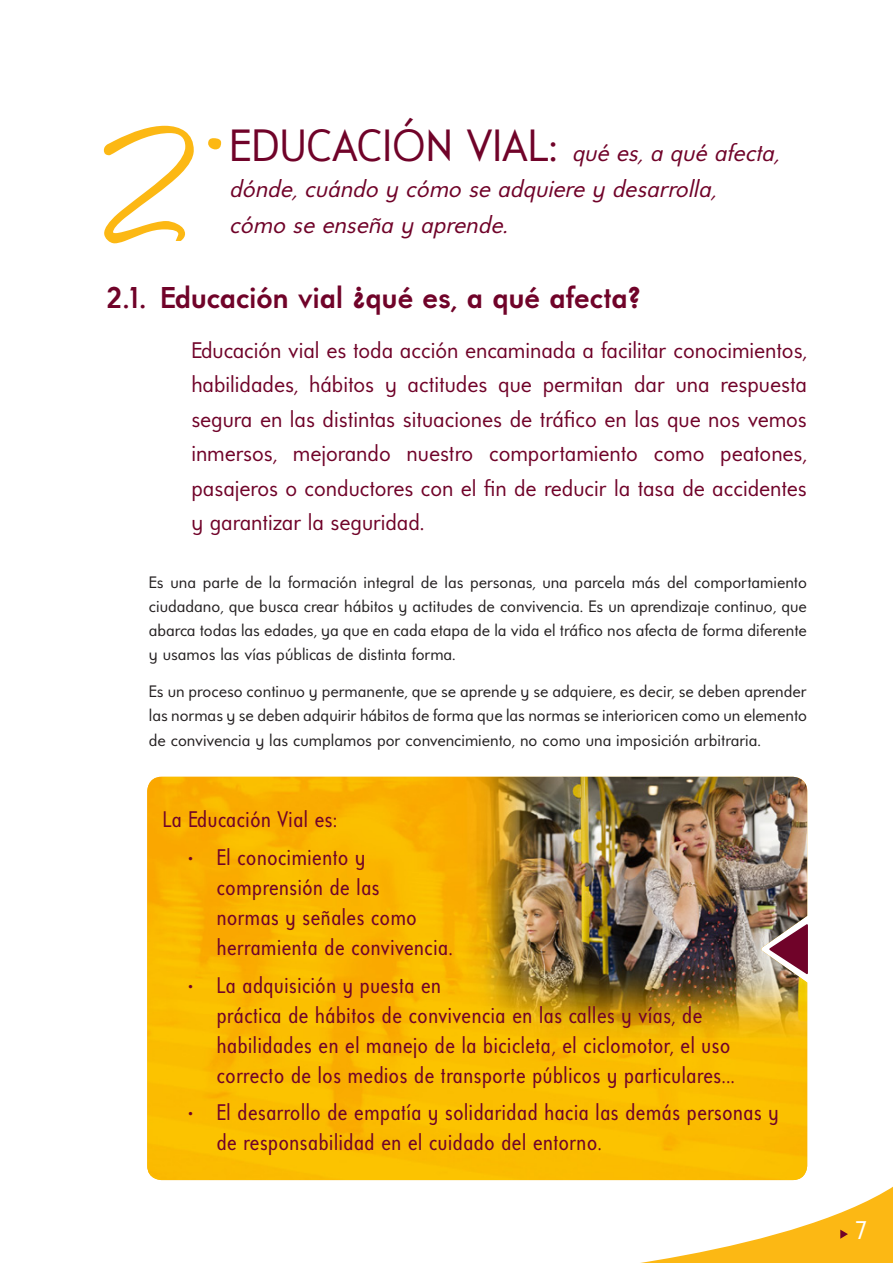
<style>
.page{position:relative;width:893px;height:1263px;background:#fff}
.page>*{position:absolute;margin:0;border:0;box-sizing:border-box;transform-origin:0 0}
.t1{font:206.25px "Angelina";color:#fcb814}
.t2{font:45px "Universalis ADF Std";color:#700329}
.t3{font:700 30px "Universalis ADF Std";letter-spacing:-.02em;color:#700329}
.t4{font:25.5px "Universalis ADF Std";color:#fff}
.t5{font:italic 24px/36px "Universalis ADF Std";color:#700329}
.t6{font:condensed 22.5px/30px "Universalis ADF Std";color:#700329}
.t7{font:22.5px/34.5px "Universalis ADF Std";color:#700329;text-align:justify}
.t8{font:16.5px/24px "Universalis ADF Std";color:#231f20;text-align:justify}
.s1{font-style:normal;font-size:45px}
</style>
<div class="page">
<svg style="left:539px;top:1180px;width:354px;height:83px"></svg>
<img style="left:147px;top:777px;width:660px;height:403px">
<svg style="left:769px;top:924px;width:39px;height:50px"></svg>
<svg style="left:208px;top:138px;width:13px;height:11px"></svg>
<h1 class="t1" style="left:115px;top:91px;width:89px">2</h1>
<h2 class="t2" style="left:229px;top:118px;width:176px">EDUCACIÓN</h2>
<h3 class="t5" style="left:229px;top:134px;width:551px;text-indent:237px"><span class="s1">VIAL:</span> qué es, a qué afecta, dónde, cuándo y cómo se adquiere y desarrolla,<br>cómo se enseña y aprende.</h3>
<h3 class="t3" style="left:106px;top:279px;width:536px">2.1. Educación vial ¿qué es, a qué afecta?</h3>
<p class="t7" style="left:191px;top:332px;width:617px">Educación vial es toda acción encaminada a facilitar conocimientos, habilidades, hábitos y actitudes que permitan dar una respuesta segura en las distintas situaciones de tráfico en las que nos vemos inmersos, mejorando nuestro comportamiento como peatones, pasajeros o conductores con el fin de reducir la tasa de accidentes y garantizar la seguridad.</p>
<p class="t8" style="left:149px;top:570px;width:659px">Es una parte de la formación integral de las personas, una parcela más del comportamiento ciudadano, que busca crear hábitos y actitudes de convivencia. Es un aprendizaje continuo, que abarca todas las edades, ya que en cada etapa de la vida el tráfico nos afecta de forma diferente y usamos las vías públicas de distinta forma.</p>
<p class="t8" style="left:149px;top:679px;width:660px;line-height:24.5px">Es un proceso continuo y permanente, que se aprende y se adquiere, es decir, se deben aprender las normas y se deben adquirir hábitos de forma que las normas se interioricen como un elemento de convivencia y las cumplamos por convencimiento, no como una imposición arbitraria.</p>
<h3 class="t6" style="left:188px;top:800px;width:179px;line-height:37.8px;text-indent:-25px">La Educación Vial es:<br>· El conocimiento y</h3>
<h3 class="t6" style="left:216px;top:871px;width:238px">comprensión de las<br>normas y señales como herramienta de convivencia.</h3>
<h3 class="t6" style="left:216px;top:969px;width:520px;text-indent:-29px">· La adquisición y puesta en<br>práctica de hábitos de convivencia en las calles y vías, de habilidades en el manejo de la bicicleta, el ciclomotor, el uso correcto de los medios de transporte públicos y particulares...</h3>
<h3 class="t6" style="left:216px;top:1097px;width:564px;text-indent:-29px">· El desarrollo de empatía y solidaridad hacia las demás personas y de responsabilidad en el cuidado del entorno.</h3>
<h3 class="t4" style="left:856px;top:1214px;width:13px">7</h3>
</div>
